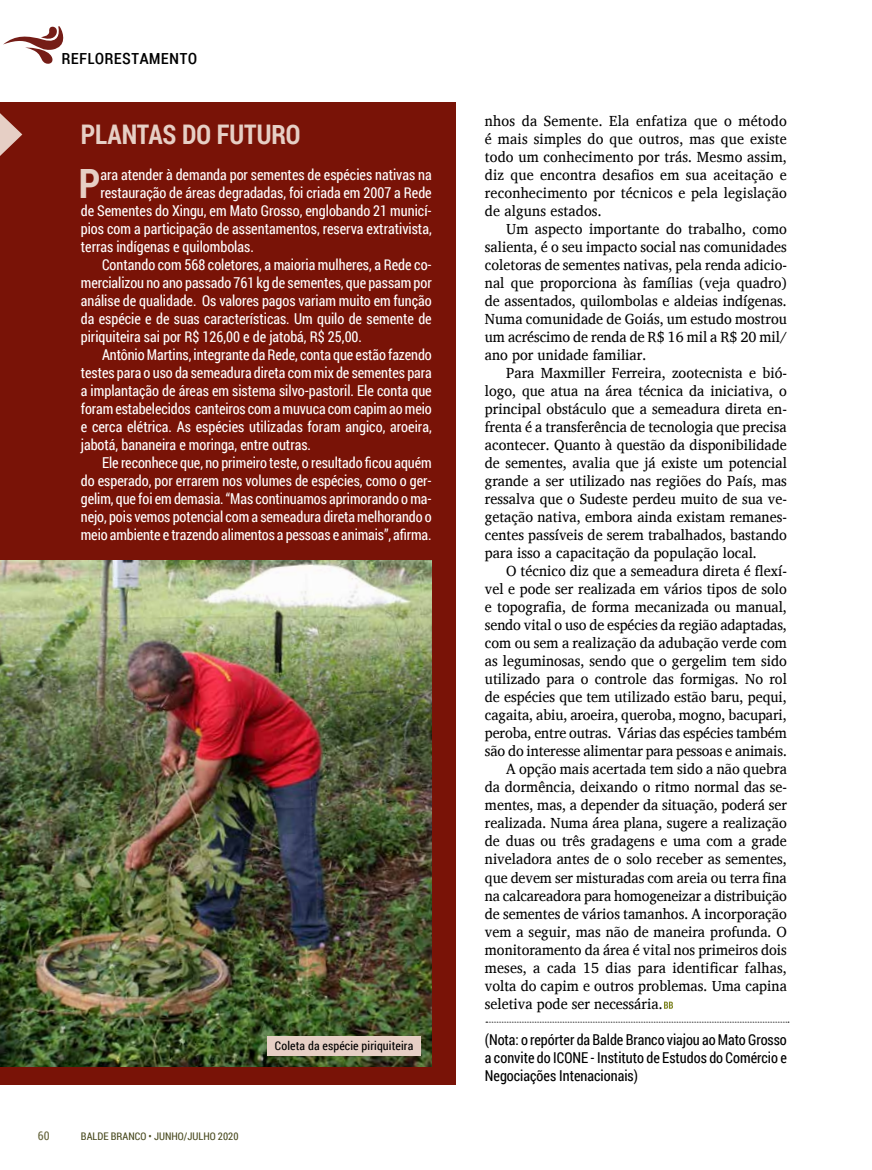
<style>
.page{position:relative;width:872px;height:1170px;background:#fff}
.page>*{position:absolute;margin:0;border:0;box-sizing:border-box;transform-origin:0 0}
.t1{font:700 40.35px "Roboto Condensed";color:#e6cfc5;scale:.95 1}
.t2{font:700 27px "Roboto Condensed";color:#e6cfc5;scale:.95 1}
.t3{font:19.5px "Roboto Condensed";color:#000;scale:.95 1}
.t4{font:15px/18px "Charis SIL";color:#000;text-align:justify;scale:.95 1}
.t5{font:15px "Roboto Condensed";color:#fff;scale:.95 1}
.t6{font:15px/18px "Roboto Condensed";color:#000;text-align:justify;scale:.95 1}
.t7{font:12px "Roboto Condensed";letter-spacing:.01em;color:#000}
.t8{font:12px "Roboto Condensed";color:#67663e}
.t9{font:10.5px "Roboto Condensed";color:#4a4b20}
</style>
<div class="page">
<div style="left:0;top:102px;width:455px;height:982px;background:#791307"></div>
<img style="left:0;top:560px;width:432px;height:506px">
<svg style="left:0;top:113px;width:22px;height:43px"></svg>
<svg style="left:664px;top:1001px;width:9px;height:7px"></svg>
<div style="left:267px;top:1036px;width:154px;height:19px;background:#e6cfc5"></div>
<svg style="left:3px;top:26px;width:61px;height:38px"></svg>
<svg style="left:486px;top:1021px;width:303px;height:1px"></svg>
<h3 class="t3" style="left:61px;top:43px;width:144px">REFLORESTAMENTO</h3>
<h2 class="t2" style="left:81px;top:115px;width:233px">PLANTAS DO FUTURO</h2>
<h1 class="t1" style="left:79px;top:155px;width:24px">P</h1>
<p class="t5" style="left:100px;top:164px;width:350px">ara atender à demanda por sementes de espécies nativas na</p>
<p class="t5" style="left:100px;top:182px;width:350px">restauração de áreas degradadas, foi criada em 2007 a Rede</p>
<p class="t5" style="left:81px;top:200px;width:371px">de Sementes do Xingu, em Mato Grosso, englobando 21 municí-</p>
<p class="t5" style="left:81px;top:218px;width:371px">pios com a participação de assentamentos, reserva extrativista,</p>
<p class="t5" style="left:81px;top:236px;width:184px">terras indígenas e quilombolas.</p>
<p class="t5" style="left:102px;top:254px;width:348px">Contando com 568 coletores, a maioria mulheres, a Rede co-</p>
<p class="t5" style="left:81px;top:272px;width:371px">mercializou no ano passado 761 kg de sementes, que passam por</p>
<p class="t5" style="left:81px;top:290px;width:371px">análise de qualidade. Os valores pagos variam muito em função</p>
<p class="t5" style="left:81px;top:308px;width:371px">da espécie e de suas características. Um quilo de semente de</p>
<p class="t5" style="left:81px;top:326px;width:297px">piriquiteira sai por R$ 126,00 e de jatobá, R$ 25,00.</p>
<p class="t5" style="left:102px;top:344px;width:348px">Antônio Martins, integrante da Rede, conta que estão fazendo</p>
<p class="t5" style="left:81px;top:362px;width:371px">testes para o uso da semeadura direta com mix de sementes para</p>
<p class="t5" style="left:81px;top:380px;width:371px">a implantação de áreas em sistema silvo-pastoril. Ele conta que</p>
<p class="t5" style="left:81px;top:398px;width:371px">foram estabelecidos canteiros com a muvuca com capim ao meio</p>
<p class="t5" style="left:81px;top:416px;width:371px">e cerca elétrica. As espécies utilizadas foram angico, aroeira,</p>
<p class="t5" style="left:81px;top:434px;width:244px">jabotá, bananeira e moringa, entre outras.</p>
<p class="t5" style="left:102px;top:452px;width:348px">Ele reconhece que, no primeiro teste, o resultado ficou aquém</p>
<p class="t5" style="left:81px;top:470px;width:371px">do esperado, por errarem nos volumes de espécies, como o ger-</p>
<p class="t5" style="left:81px;top:488px;width:371px">gelim, que foi em demasia. “Mas continuamos aprimorando o ma-</p>
<p class="t5" style="left:81px;top:506px;width:371px">nejo, pois vemos potencial com a semeadura direta melhorando o</p>
<p class="t5" style="left:81px;top:524px;width:371px">meio ambiente e trazendo alimentos a pessoas e animais”, afirma.</p>
<p class="t8" style="left:38px;top:1126px;width:13px">60</p>
<p class="t9" style="left:81px;top:1128px;width:159px">BALDE BRANCO • JUNHO/JULHO 2020</p>
<p class="t7" style="left:275px;top:1037px;width:140px">Coleta da espécie piriquiteira</p>
<p class="t4" style="left:485px;top:112px;width:319px">nhos da Semente. Ela enfatiza que o método é mais simples do que outros, mas que existe todo um conhecimento por trás. Mesmo assim, diz que encontra desafios em sua aceitação e reconhecimento por técnicos e pela legislação de alguns estados.</p>
<p class="t4" style="left:485px;top:220px;width:319px;text-indent:21px">Um aspecto importante do trabalho, como salienta, é o seu impacto social nas comunidades coletoras de sementes nativas, pela renda adicio&shy;nal que proporciona às famílias (veja quadro) de assentados, quilombolas e aldeias indígenas.<br>Numa comunidade de Goiás, um estudo mostrou um acréscimo de renda de R$ 16 mil a R$ 20 mil/ ano por unidade familiar.</p>
<p class="t4" style="left:485px;top:364px;width:319px;text-indent:21px">Para Maxmiller Ferreira, zootecnista e bió&shy;logo, que atua na área técnica da iniciativa, o principal obstáculo que a semeadura direta en&shy;frenta é a transferência de tecnologia que precisa acontecer. Quanto à questão da disponibilidade de sementes, avalia que já existe um potencial grande a ser utilizado nas regiões do País, mas ressalva que o Sudeste perdeu muito de sua ve&shy;getação nativa, embora ainda existam remanes&shy;centes passíveis de serem trabalhados, bastando para isso a capacitação da população local.</p>
<p class="t4" style="left:506px;top:562px;width:297px">O técnico diz que a semeadura direta é flexí-</p>
<p class="t4" style="left:485px;top:580px;width:319px">vel e pode ser realizada em vários tipos de solo</p>
<p class="t4" style="left:485px;top:598px;width:319px">e topografia, de forma mecanizada ou manual,</p>
<p class="t4" style="left:485px;top:616px;width:319px">sendo vital o uso de espécies da região adaptadas,</p>
<p class="t4" style="left:485px;top:634px;width:319px">com ou sem a realização da adubação verde com</p>
<p class="t4" style="left:485px;top:652px;width:319px">as leguminosas, sendo que o gergelim tem sido</p>
<p class="t4" style="left:485px;top:670px;width:319px">utilizado para o controle das formigas. No rol</p>
<p class="t4" style="left:485px;top:688px;width:319px">de espécies que tem utilizado estão baru, pequi,</p>
<p class="t4" style="left:485px;top:706px;width:319px">cagaita, abiu, aroeira, queroba, mogno, bacupari,</p>
<p class="t4" style="left:485px;top:724px;width:319px">peroba, entre outras. Várias das espécies também</p>
<p class="t4" style="left:485px;top:742px;width:319px">são do interesse alimentar para pessoas e animais.</p>
<p class="t4" style="left:506px;top:760px;width:297px">A opção mais acertada tem sido a não quebra</p>
<p class="t4" style="left:485px;top:778px;width:319px">da dormência, deixando o ritmo normal das se-</p>
<p class="t4" style="left:485px;top:796px;width:319px">mentes, mas, a depender da situação, poderá ser</p>
<p class="t4" style="left:485px;top:814px;width:319px">realizada. Numa área plana, sugere a realização</p>
<p class="t4" style="left:485px;top:832px;width:319px">de duas ou três gradagens e uma com a grade</p>
<p class="t4" style="left:485px;top:850px;width:319px">niveladora antes de o solo receber as sementes,</p>
<p class="t4" style="left:485px;top:868px;width:319px">que devem ser misturadas com areia ou terra fina</p>
<p class="t4" style="left:485px;top:886px;width:319px">na calcareadora para homogeneizar a distribuição</p>
<p class="t4" style="left:485px;top:904px;width:319px">de sementes de vários tamanhos. A incorporação</p>
<p class="t4" style="left:485px;top:922px;width:319px">vem a seguir, mas não de maneira profunda. O</p>
<p class="t4" style="left:485px;top:940px;width:319px">monitoramento da área é vital nos primeiros dois</p>
<p class="t4" style="left:485px;top:958px;width:319px">meses, a cada 15 dias para identificar falhas,</p>
<p class="t4" style="left:485px;top:976px;width:319px">volta do capim e outros problemas. Uma capina</p>
<p class="t4" style="left:485px;top:994px;width:189px">seletiva pode ser necessária.</p>
<p class="t6" style="left:485px;top:1029px;width:319px">(Nota: o repórter da Balde Branco viajou ao Mato Grosso a convite do ICONE - Instituto de Estudos do Comércio e Negociações Intenacionais)</p>
</div>
